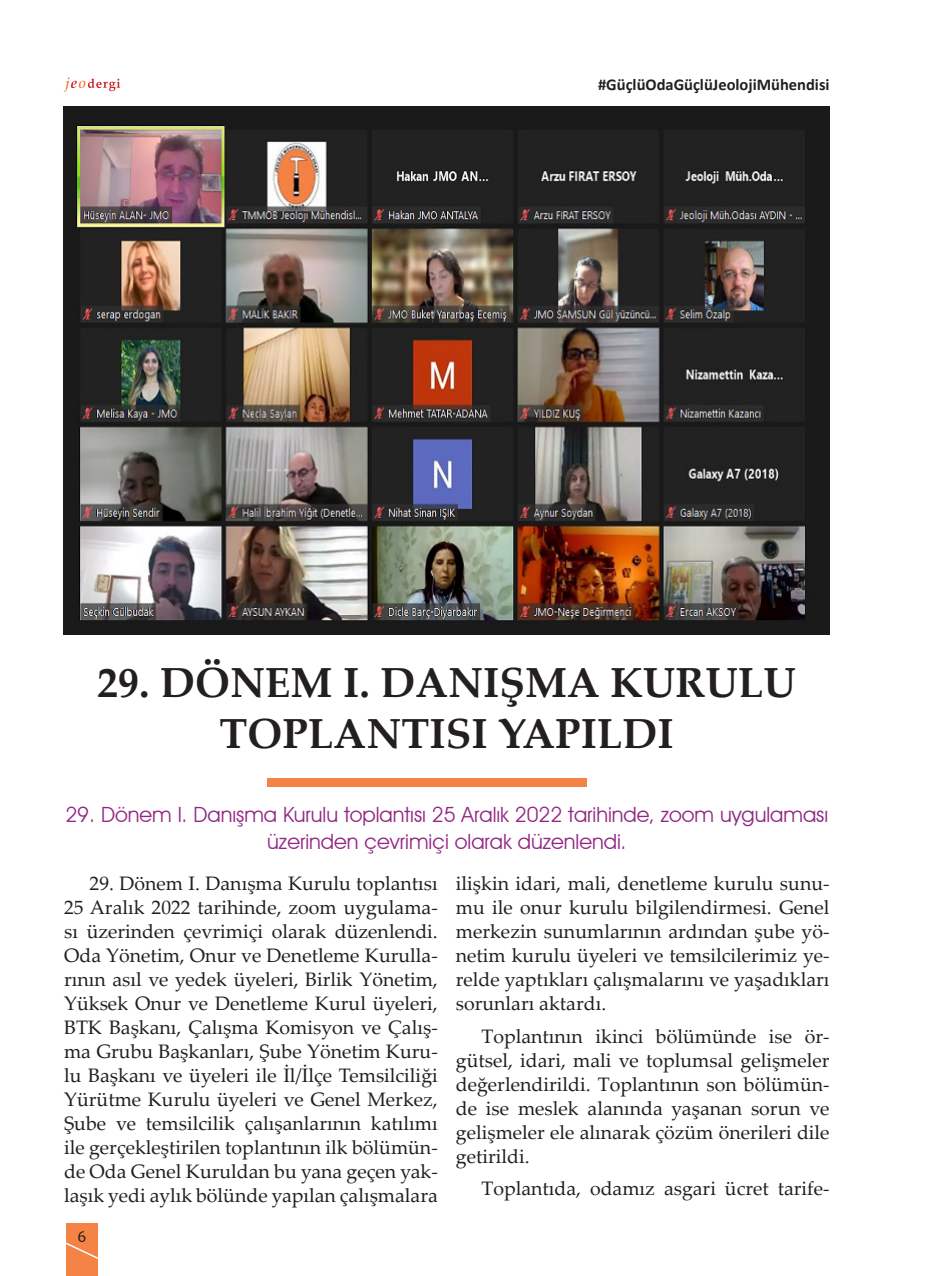
<style>
.page{position:relative;width:936px;height:1276px;background:#fff}
.page>*{position:absolute;margin:0;border:0;box-sizing:border-box;transform-origin:0 0}
._01_baslik{font:700 42px/50.4px "Palatino Linotype";color:#231f20;text-align:center}
.t1{font:21px/27px "Avant Garde IT Cby BT";color:#922684;text-align:center}
._02_metin{font:19.5px/24px "Palatino Linotype";color:#231f20;text-align:justify}
.t2{font:700 16.5px "Calibri";color:#231f20}
.t3{font:16.5px "Candara";color:#231f20}
</style>
<div class="page">
<div style="left:66px;top:1222px;width:32px;height:54px;background:#f58345"></div>
<svg style="left:66px;top:1242px;width:32px;height:17px"></svg>
<svg style="left:64px;top:77px;width:56px;height:15px"></svg>
<img style="left:64px;top:106px;width:765px;height:529px">
<div style="left:267px;top:778px;width:319px;height:8px;background:#f58345"></div>
<p class="t2" style="left:598px;top:73px;width:233px">#GüçlüOdaGüçlüJeolojiMühendisi</p>
<p class="_01_baslik" style="left:97px;top:656px;width:700px">29. DÖNEM I. DANIŞMA KURULU<br>TOPLANTISI YAPILDI</p>
<p class="t1" style="left:65px;top:800px;width:764px">29. Dönem I. Danışma Kurulu toplantısı 25 Aralık 2022 tarihinde, zoom uygulaması üzerinden çevrimiçi olarak düzenlendi.</p>
<p class="_02_metin" style="left:64px;top:870px;width:375px;text-indent:26px">29. Dönem I. Danışma Kurulu toplantısı 25 Aralık 2022 tarihinde, zoom uygulama&shy;sı üzerinden çevrimiçi olarak düzenlendi.<br>Oda Yönetim, Onur ve Denetleme Kurulla&shy;rının asıl ve yedek üyeleri, Birlik Yönetim, Yüksek Onur ve Denetleme Kurul üyeleri, BTK Başkanı, Çalışma Komisyon ve Çalış&shy;ma Grubu Başkanları, Şube Yönetim Kuru&shy;lu Başkanı ve üyeleri ile İl/İlçe Temsilciliği Yürütme Kurulu üyeleri ve Genel Merkez, Şube ve temsilcilik çalışanlarının katılımı ile gerçekleştirilen toplantının ilk bölümün&shy;de Oda Genel Kuruldan bu yana geçen yak&shy;laşık yedi aylık bölünde yapılan çalışmalara</p>
<p class="_02_metin" style="left:456px;top:870px;width:375px">ilişkin idari, mali, denetleme kurulu sunu&shy;mu ile onur kurulu bilgilendirmesi. Genel merkezin sunumlarının ardından şube yö&shy;netim kurulu üyeleri ve temsilcilerimiz ye&shy;relde yaptıkları çalışmalarını ve yaşadıkları sorunları aktardı.</p>
<p class="_02_metin" style="left:456px;top:1023px;width:375px;text-indent:26px">Toplantının ikinci bölümünde ise ör&shy;gütsel, idari, mali ve toplumsal gelişmeler değerlendirildi. Toplantının son bölümün&shy;de ise meslek alanında yaşanan sorun ve gelişmeler ele alınarak çözüm önerileri dile getirildi.</p>
<p class="_02_metin" style="left:481px;top:1175px;width:350px">Toplantıda, odamız asgari ücret tarife-</p>
<p class="t3" style="left:78px;top:1226px;width:11px">6</p>
</div>
